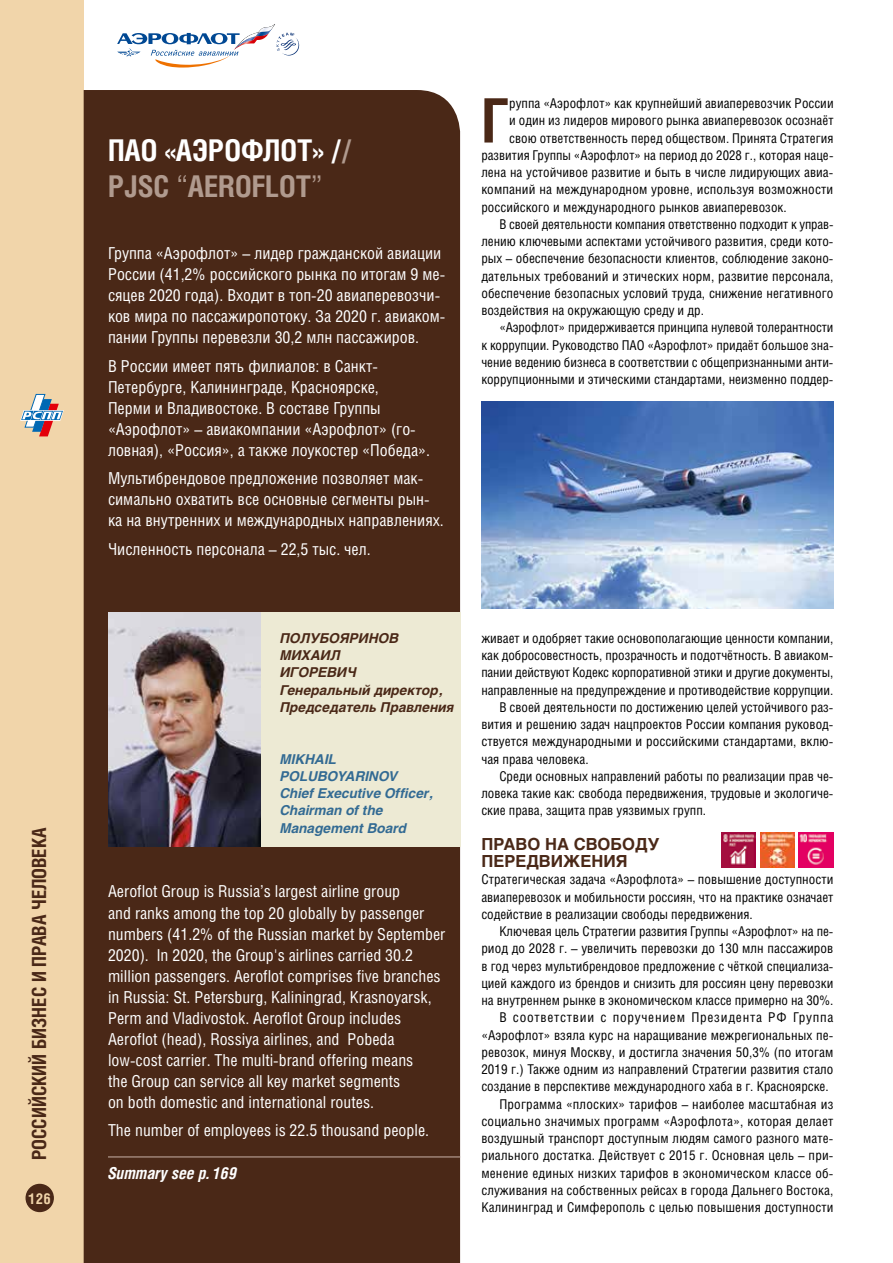
<style>
.page{position:relative;width:893px;height:1263px;background:#fff}
.page>*{position:absolute;margin:0;border:0;box-sizing:border-box;transform-origin:0 0}
.t1{font:700 61.35px "Helios Cond C";color:#4a2817}
.t2{font:700 30px/36px "Helios Cond C";color:#fff}
.t3{font:700 19.5px "Helios Cond C";color:#4a2817}
.t4{font:16.5px/21px "Helios Cond C";color:#fff}
.t5{font:700 16.5px/17.2px "Helios C";color:#4a2817}
.t6{font:italic 700 16.5px "Helios Cond C";color:#fff}
.t7{font:700 15px "Helios Cond C";color:#f1d5aa}
.t8{font:13.5px/17.2px "Helios Cond C";color:#000;text-align:justify}
.t9{font:13.5px "Helios Cond";letter-spacing:.005em;color:#000}
.t10{font:italic 700 13.5px/17.2px "Helios C";color:#326a93}
.t11{font:italic 700 13.5px/17.2px "Helios C";color:#4a2817}
.t12{font:13.5px "Helios Cond C";letter-spacing:.055em;color:#000}
.s1{color:#b09a8e}
.s2{font-weight:400;color:#b09a8e}
</style>
<div class="page">
<div style="left:0;top:0;width:84px;height:1263px;background:#f1d5aa"></div>
<div style="left:26px;top:1184px;width:27px;height:27px;background:#4a2817;border-radius:50%"></div>
<div style="left:26px;top:1184px;width:28px;height:28px;border:1px solid #4a2817;border-radius:50%"></div>
<svg style="left:20px;top:394px;width:44px;height:42px"></svg>
<div style="left:84px;top:90px;width:376px;height:1173px;background:#4a2817"></div>
<div style="left:108px;top:612px;width:352px;height:234px;background:#edead4"></div>
<hr style="left:108px;top:1156px;width:352px;height:2px;background:#9e8477">
<img style="left:108px;top:612px;width:152px;height:234px">
<svg style="left:117px;top:24px;width:182px;height:44px"></svg>
<img style="left:481px;top:401px;width:352px;height:207px">
<img style="left:799px;top:832px;width:34px;height:35px">
<img style="left:760px;top:832px;width:35px;height:35px">
<img style="left:721px;top:832px;width:35px;height:35px">
<h3 class="t3" style="left:27px;top:1160px;width:334px;rotate:-90deg">РОССИЙСКИЙ БИЗНЕС И ПРАВА ЧЕЛОВЕКА</h3>
<p class="t7" style="left:29px;top:1189px;width:24px">126</p>
<h2 class="t2" style="left:108px;top:131px;width:245px">ПАО «АЭРОФЛОТ» /<span class="s1">/<br>PJSC</span> <span class="s2">“</span><span class="s1">AEROFLOT</span><span class="s2">”</span></h2>
<p class="t4" style="left:108px;top:242px;width:339px">Группа «Аэрофлот» – лидер гражданской авиации России (41,2% российского рынка по итогам 9 ме&shy;сяцев 2020 года). Входит в топ-20 авиаперевозчи&shy;ков мира по пассажиропотоку. За 2020 г. авиаком&shy;пании Группы перевезли 30,2 млн пассажиров.</p>
<p class="t4" style="left:108px;top:355px;width:324px">В России имеет пять филиалов: в Санкт-Петербурге, Калининграде, Красноярске,<br>Перми и Владивостоке. В составе Группы «Аэрофлот» – авиакомпании «Аэрофлот» (го&shy;ловная), «Россия», а также лоукостер «Победа».</p>
<p class="t4" style="left:108px;top:467px;width:337px">Мультибрендовое предложение позволяет мак&shy;симально охватить все основные сегменты рын&shy;ка на внутренних и международных направлениях.</p>
<p class="t4" style="left:108px;top:538px;width:264px">Численность персонала – 22,5 тыс. чел.</p>
<h1 class="t1" style="left:481px;top:84px;width:29px">Г</h1>
<p class="t9" style="left:509px;top:95px;width:326px">руппа «Аэрофлот» как крупнейший авиаперевозчик России</p>
<p class="t9" style="left:509px;top:112px;width:326px">и один из лидеров мирового рынка авиаперевозок осознаёт</p>
<p class="t9" style="left:509px;top:130px;width:326px">свою ответственность перед обществом. Принята Стратегия</p>
<p class="t9" style="left:481px;top:147px;width:354px">развития Группы «Аэрофлот» на период до 2028 г., которая наце-</p>
<p class="t9" style="left:481px;top:164px;width:353px">лена на устойчивое развитие и быть в числе лидирующих авиа-</p>
<p class="t9" style="left:481px;top:181px;width:353px">компаний на международном уровне, используя возможности</p>
<p class="t9" style="left:481px;top:199px;width:307px">российского и международного рынков авиаперевозок.</p>
<p class="t8" style="left:481px;top:215px;width:354px;text-indent:18px">В своей деятельности компания ответственно подходит к управ&shy;лению ключевыми аспектами устойчивого развития, среди кото&shy;рых – обеспечение безопасности клиентов, соблюдение законо&shy;дательных требований и этических норм, развитие персонала, обеспечение безопасных условий труда, снижение негативного воздействия на окружающую среду и др.</p>
<p class="t8" style="left:481px;top:319px;width:354px;text-indent:18px">«Аэрофлот» придерживается принципа нулевой толерантности к коррупции. Руководство ПАО «Аэрофлот» придаёт большое зна&shy;чение ведению бизнеса в соответствии с общепризнанными анти&shy;коррупционными и этическими стандартами, неизменно поддер-</p>
<p class="t11" style="left:280px;top:629px;width:175px">ПОЛУБОЯРИНОВ<br>МИХАИЛ<br>ИГОРЕВИЧ<br>Генеральный директор,<br>Председатель Правления</p>
<p class="t10" style="left:280px;top:750px;width:154px">MIKHAIL<br>POLUBOYARINOV<br>Chief Executive Officer,<br>Chairman of the<br>Management Board</p>
<p class="t4" style="left:108px;top:881px;width:339px">Aeroflot Group is Russia’s largest airline group<br>and ranks among the top 20 globally by passenger numbers (41.2% of the Russian market by September 2020). In 2020, the Group's airlines carried 30.2 million passengers. Aeroflot comprises five branches in Russia: St. Petersburg, Kaliningrad, Krasnoyarsk, Perm and Vladivostok. Aeroflot Group includes Aeroflot (head), Rossiya airlines, and Pobeda low-cost carrier. The multi-brand offering means<br>the Group can service all key market segments<br>on both domestic and international routes.</p>
<p class="t4" style="left:108px;top:1119px;width:323px">The number of employees is 22.5 thousand people.</p>
<p class="t6" style="left:108px;top:1163px;width:130px">Summary see p. 169</p>
<p class="t8" style="left:481px;top:629px;width:354px">живает и одобряет такие основополагающие ценности компании,</p>
<p class="t8" style="left:481px;top:646px;width:354px">как добросовестность, прозрачность и подотчётность. В авиаком-</p>
<p class="t8" style="left:481px;top:664px;width:353px">пании действуют Кодекс корпоративной этики и другие документы,</p>
<p class="t8" style="left:481px;top:681px;width:354px">направленные на предупреждение и противодействие коррупции.</p>
<p class="t8" style="left:499px;top:698px;width:336px">В своей деятельности по достижению целей устойчивого раз-</p>
<p class="t8" style="left:481px;top:715px;width:354px">вития и решению задач нацпроектов России компания руковод-</p>
<p class="t8" style="left:481px;top:733px;width:354px">ствуется международными и российскими стандартами, вклю-</p>
<p class="t8" style="left:481px;top:750px;width:109px">чая права человека.</p>
<p class="t8" style="left:499px;top:767px;width:336px">Среди основных направлений работы по реализации прав че-</p>
<p class="t8" style="left:481px;top:784px;width:354px">ловека такие как: свобода передвижения, трудовые и экологиче-</p>
<p class="t8" style="left:481px;top:802px;width:226px">ские права, защита прав уязвимых групп.</p>
<p class="t5" style="left:481px;top:835px;width:179px">ПРАВО НА СВОБОДУ<br>ПЕРЕДВИЖЕНИЯ</p>
<p class="t8" style="left:481px;top:871px;width:354px">Стратегическая задача «Аэрофлота» – повышение доступности авиаперевозок и мобильности россиян, что на практике означает содействие в реализации свободы передвижения.</p>
<p class="t8" style="left:499px;top:922px;width:336px">Ключевая цель Стратегии развития Группы «Аэрофлот» на пе-</p>
<p class="t8" style="left:481px;top:940px;width:353px">риод до 2028 г. – увеличить перевозки до 130 млн пассажиров</p>
<p class="t8" style="left:481px;top:957px;width:354px">в год через мультибрендовое предложение с чёткой специализа-</p>
<p class="t8" style="left:481px;top:974px;width:354px">цией каждого из брендов и снизить для россиян цену перевозки</p>
<p class="t8" style="left:481px;top:991px;width:354px">на внутреннем рынке в экономическом классе примерно на 30%.</p>
<p class="t12" style="left:499px;top:1009px;width:336px">В соответствии с поручением Президента РФ Группа</p>
<p class="t8" style="left:481px;top:1026px;width:354px">«Аэрофлот» взяла курс на наращивание межрегиональных пе-</p>
<p class="t8" style="left:481px;top:1043px;width:354px">ревозок, минуя Москву, и достигла значения 50,3% (по итогам</p>
<p class="t8" style="left:481px;top:1060px;width:354px">2019 г.) Также одним из направлений Стратегии развития стало</p>
<p class="t8" style="left:481px;top:1078px;width:349px">создание в перспективе международного хаба в г. Красноярске.</p>
<p class="t8" style="left:499px;top:1095px;width:336px">Программа «плоских» тарифов – наиболее масштабная из</p>
<p class="t8" style="left:481px;top:1112px;width:354px">социально значимых программ «Аэрофлота», которая делает</p>
<p class="t8" style="left:481px;top:1129px;width:354px">воздушный транспорт доступным людям самого разного мате-</p>
<p class="t8" style="left:481px;top:1147px;width:354px">риального достатка. Действует с 2015 г. Основная цель – при-</p>
<p class="t8" style="left:481px;top:1164px;width:354px">менение единых низких тарифов в экономическом классе об-</p>
<p class="t8" style="left:481px;top:1181px;width:354px">служивания на собственных рейсах в города Дальнего Востока,</p>
<p class="t8" style="left:481px;top:1198px;width:354px">Калининград и Симферополь с целью повышения доступности</p>
</div>
